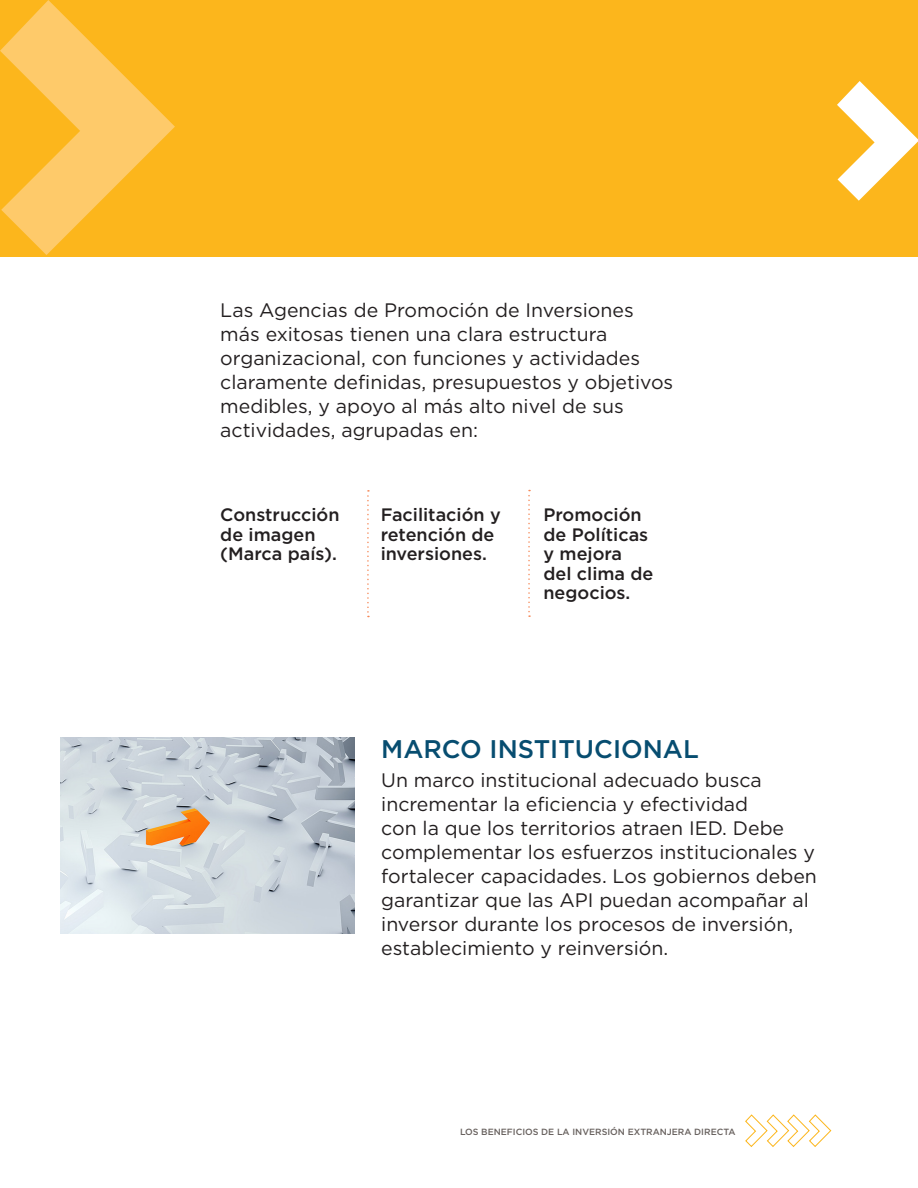
<style>
.page{position:relative;width:918px;height:1188px;background:#fff}
.page>*{position:absolute;margin:0;border:0;box-sizing:border-box;transform-origin:0 0}
.titles_highlights{font:500 25.5px "Gotham";color:#074d70}
.t1{font:19.5px/24px "Gotham";color:#231f20}
.text_highlighs{font:500 18px/19.5px "Gotham";color:#231f20}
.t2{font:500 9px "Gotham";color:#68615e}
</style>
<div class="page">
<svg style="left:367px;top:490px;width:2px;height:127px"></svg>
<svg style="left:528px;top:490px;width:2px;height:127px"></svg>
<svg style="left:745px;top:1114px;width:87px;height:33px"></svg>
<div style="left:0;top:0;width:918px;height:256px;background:#fcb61c"></div>
<img style="left:60px;top:737px;width:294px;height:196px">
<svg style="left:837px;top:81px;width:81px;height:120px"></svg>
<svg style="left:0;top:0;width:175px;height:255px"></svg>
<p class="t1" style="left:220px;top:298px;width:455px">Las Agencias de Promoción de Inversiones más exitosas tienen una clara estructura organizacional, con funciones y actividades claramente definidas, presupuestos y objetivos medibles, y apoyo al más alto nivel de sus actividades, agrupadas en:</p>
<p class="text_highlighs" style="left:220px;top:505px;width:121px">Construcción de imagen (Marca país).</p>
<p class="text_highlighs" style="left:543px;top:505px;width:112px">Promoción de Políticas y mejora del clima de negocios.</p>
<p class="text_highlighs" style="left:381px;top:505px;width:122px">Facilitación y retención de inversiones.</p>
<p class="titles_highlights" style="left:381px;top:732px;width:319px">MARCO INSTITUCIONAL</p>
<p class="t1" style="left:381px;top:768px;width:437px">Un marco institucional adecuado busca incrementar la eficiencia y efectividad<br>con la que los territorios atraen IED. Debe complementar los esfuerzos institucionales y fortalecer capacidades. Los gobiernos deben garantizar que las API puedan acompañar al inversor durante los procesos de inversión, establecimiento y reinversión.</p>
<p class="t2" style="left:460px;top:1126px;width:277px">LOS BENEFICIOS DE LA INVERSIÓN EXTRANJERA DIRECTA</p>
</div>
